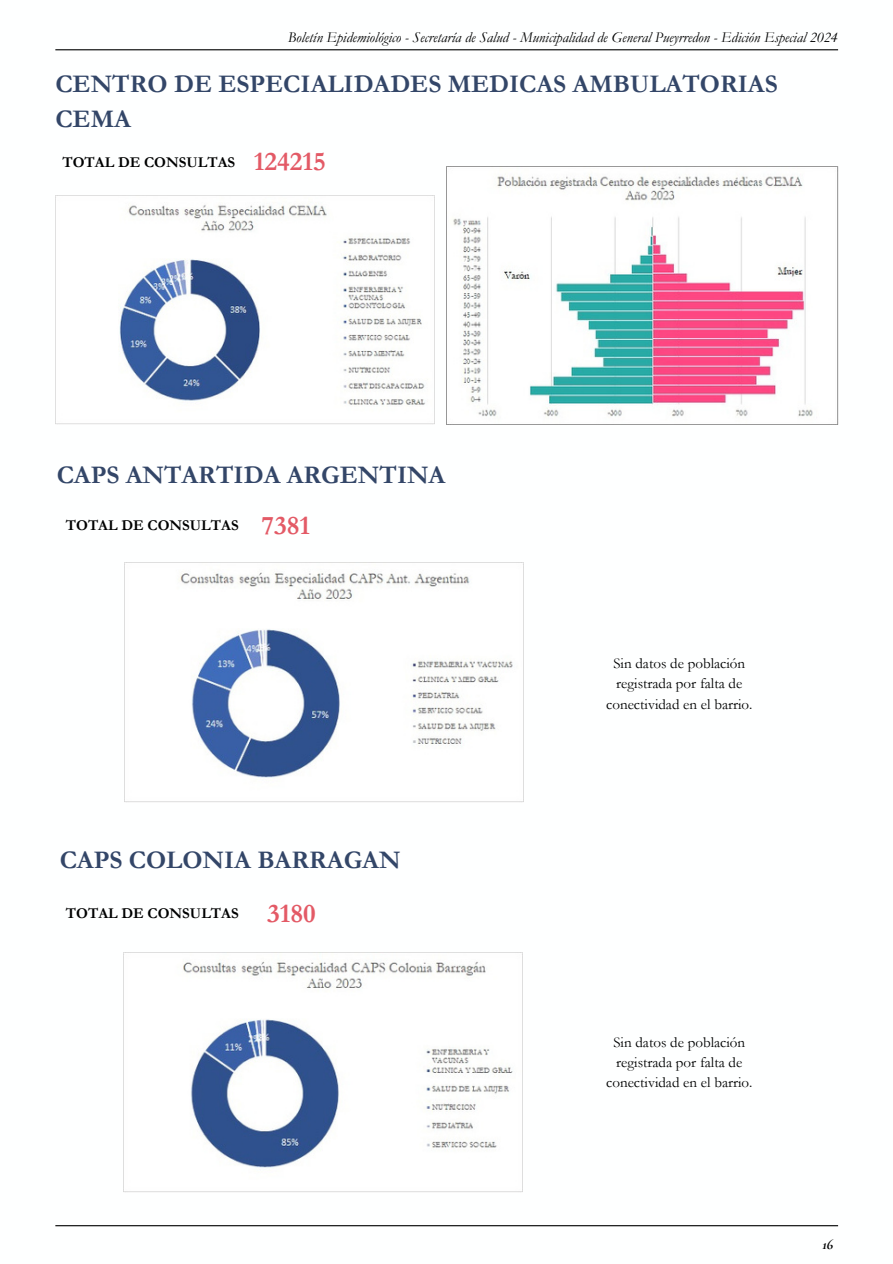
<style>
.page{position:relative;width:893px;height:1264px;background:#fff}
.page>*{position:absolute;margin:0;border:0;box-sizing:border-box;transform-origin:0 0}
.t1{font:700 25.5px/34.8px "Garamond";color:#334668}
.t2{font:15px/20.2px "Garamond";color:#000;text-align:center}
.t3{font:italic 15px "Garamond";color:#000}
.t4{font:700 15px "Garamond";color:#000}
.t5{font:italic 700 15px "Cormorant Garamond";color:#000}
.s1{font-size:27px;color:#e35a66}
</style>
<div class="page">
<hr style="left:55px;top:49px;width:783px;height:1px;background:#000">
<hr style="left:55px;top:1225px;width:783px;height:1px;background:#000">
<img style="left:55px;top:196px;width:380px;height:228px">
<img style="left:446px;top:167px;width:392px;height:257px">
<img style="left:125px;top:562px;width:398px;height:240px">
<img style="left:124px;top:952px;width:398px;height:240px">
<p class="t3" style="left:288px;top:29px;width:551px">Boletín Epidemiológico - Secretaría de Salud - Municipalidad de General Pueyrredon - Edición Especial 2024</p>
<h1 class="t1" style="left:55px;top:67px;width:723px">CENTRO DE ESPECIALIDADES MEDICAS AMBULATORIAS<br>CEMA</h1>
<p class="t4" style="left:62px;top:154px;width:265px">TOTAL DE CONSULTAS <span class="s1">124215</span></p>
<h1 class="t1" style="left:57px;top:457px;width:390px">CAPS ANTARTIDA ARGENTINA</h1>
<p class="t4" style="left:66px;top:516px;width:246px">TOTAL DE CONSULTAS <span class="s1">7381</span></p>
<h1 class="t1" style="left:60px;top:843px;width:342px">CAPS COLONIA BARRAGAN</h1>
<p class="t4" style="left:66px;top:904px;width:251px">TOTAL DE CONSULTAS <span class="s1">3180</span></p>
<p class="t2" style="left:606px;top:653px;width:148px">Sin datos de población registrada por falta de conectividad en el barrio.</p>
<p class="t2" style="left:606px;top:1032px;width:148px">Sin datos de población registrada por falta de conectividad en el barrio.</p>
<p class="t5" style="left:822px;top:1235px;width:12px">16</p>
</div>
